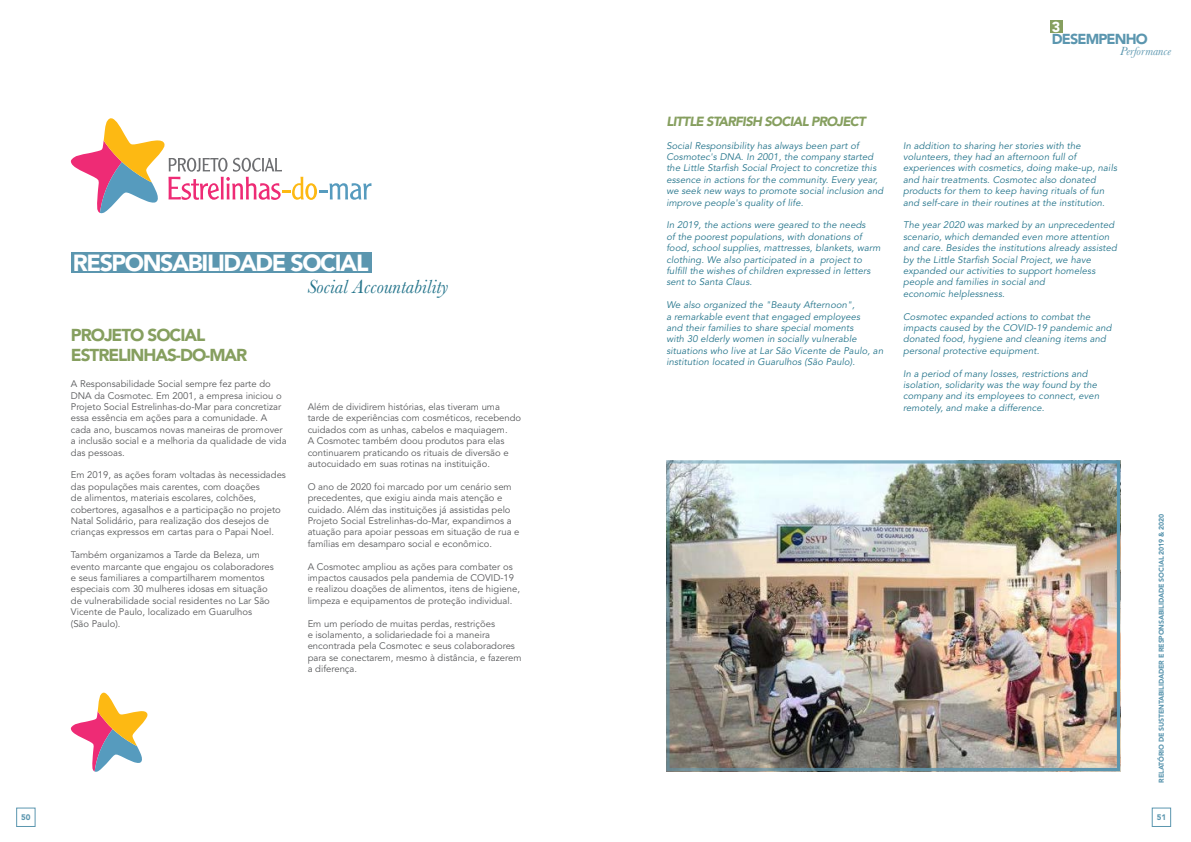
<style>
.page{position:relative;width:1191px;height:842px;background:#fff}
.page>*{position:absolute;margin:0;border:0;box-sizing:border-box;transform-origin:0 0}
.t1{font:900 23.2px "Avenir";letter-spacing:-.06em;color:#fff}
.t2{font:italic 19.7px "Baskerville";color:#24748b}
.t3{font:900 17.2px/19.9px "Avenir";letter-spacing:-.06em;color:#869f5f}
.t4{font:900 14.4px "Avenir";letter-spacing:-.06em;color:#5b96af}
.t5{font:900 14.4px "Avenir";color:#fff}
.t6{font:italic 900 13.2px "Avenir";letter-spacing:-.06em;color:#869f5f}
.t7{font:italic 12.3px "Baskerville";color:#5b96af}
.t8{font:9.5px/11.4px "Avenir";color:#58595b}
.t9{font:italic 9.5px/11.4px "Avenir";letter-spacing:.01em;color:#24748b}
.t10{font:900 8px "Avenir";color:#5b96af}
.t11{font:900 7px "Avenir";letter-spacing:-.02em;color:#5b96af}
</style>
<div class="page">
<div style="left:1151px;top:807px;width:20px;height:20px;border:1px solid #5b96af"></div>
<div style="left:16px;top:807px;width:20px;height:20px;border:1px solid #5b96af"></div>
<svg style="left:71px;top:118px;width:300px;height:96px"></svg>
<svg style="left:71px;top:693px;width:76px;height:79px"></svg>
<div style="left:1050px;top:20px;width:13px;height:13px;background:#869f5f"></div>
<div style="left:71px;top:252px;width:300px;height:21px;background:#5b96af"></div>
<img style="left:670px;top:464px;width:446px;height:303px">
<div style="left:666px;top:460px;width:454px;height:311px;border:3px solid #5b96af"></div>
<h1 class="t1" style="left:73px;top:249px;width:297px">RESPONSABILIDADE SOCIAL</h1>
<h2 class="t2" style="left:307px;top:274px;width:142px">Social Accountability</h2>
<h3 class="t3" style="left:71px;top:325px;width:178px">PROJETO SOCIAL<br>ESTRELINHAS-DO-MAR</h3>
<p class="t8" style="left:71px;top:378px;width:217px">A Responsabilidade Social sempre fez parte do DNA da Cosmotec. Em 2001, a empresa iniciou o Projeto Social Estrelinhas-do-Mar para concretizar essa essência em ações para a comunidade. A cada ano, buscamos novas maneiras de promover a inclusão social e a melhoria da qualidade de vida das pessoas.</p>
<p class="t8" style="left:71px;top:470px;width:217px">Em 2019, as ações foram voltadas às necessidades das populações mais carentes, com doações<br>de alimentos, materiais escolares, colchões, cobertores, agasalhos e a participação no projeto Natal Solidário, para realização dos desejos de crianças expressos em cartas para o Papai Noel.</p>
<p class="t8" style="left:71px;top:549px;width:204px">Também organizamos a Tarde da Beleza, um evento marcante que engajou os colaboradores e seus familiares a compartilharem momentos especiais com 30 mulheres idosas em situação de vulnerabilidade social residentes no Lar São Vicente de Paulo, localizado em Guarulhos<br>(São Paulo).</p>
<p class="t8" style="left:308px;top:401px;width:215px">Além de dividirem histórias, elas tiveram uma tarde de experiências com cosméticos, recebendo cuidados com as unhas, cabelos e maquiagem.<br>A Cosmotec também doou produtos para elas continuarem praticando os rituais de diversão e autocuidado em suas rotinas na instituição.</p>
<p class="t8" style="left:308px;top:481px;width:213px">O ano de 2020 foi marcado por um cenário sem precedentes, que exigiu ainda mais atenção e cuidado. Além das instituições já assistidas pelo Projeto Social Estrelinhas-do-Mar, expandimos a atuação para apoiar pessoas em situação de rua e famílias em desamparo social e econômico.</p>
<p class="t8" style="left:308px;top:561px;width:214px">A Cosmotec ampliou as ações para combater os impactos causados pela pandemia de COVID-19 e realizou doações de alimentos, itens de higiene, limpeza e equipamentos de proteção individual.</p>
<p class="t8" style="left:308px;top:618px;width:215px">Em um período de muitas perdas, restrições<br>e isolamento, a solidariedade foi a maneira encontrada pela Cosmotec e seus colaboradores para se conectarem, mesmo à distância, e fazerem a diferença.</p>
<h3 class="t5" style="left:1051px;top:18px;width:10px">3</h3>
<h3 class="t4" style="left:1051px;top:30px;width:97px">DESEMPENHO</h3>
<p class="t7" style="left:1120px;top:43px;width:52px">Performance</p>
<h3 class="t6" style="left:666px;top:114px;width:201px">LITTLE STARFISH SOCIAL PROJECT</h3>
<p class="t9" style="left:666px;top:140px;width:218px">Social Responsibility has always been part of Cosmotec's DNA. In 2001, the company started the Little Starfish Social Project to concretize this essence in actions for the community. Every year, we seek new ways to promote social inclusion and improve people's quality of life.</p>
<p class="t9" style="left:666px;top:220px;width:216px">In 2019, the actions were geared to the needs<br>of the poorest populations, with donations of food, school supplies, mattresses, blankets, warm clothing. We also participated in a project to fulfill the wishes of children expressed in letters sent to Santa Claus.</p>
<p class="t9" style="left:666px;top:299px;width:218px">We also organized the "Beauty Afternoon",<br>a remarkable event that engaged employees<br>and their families to share special moments<br>with 30 elderly women in socially vulnerable situations who live at Lar São Vicente de Paulo, an institution located in Guarulhos (São Paulo).</p>
<p class="t9" style="left:903px;top:140px;width:215px">In addition to sharing her stories with the volunteers, they had an afternoon full of experiences with cosmetics, doing make-up, nails and hair treatments. Cosmotec also donated products for them to keep having rituals of fun and self-care in their routines at the institution.</p>
<p class="t9" style="left:903px;top:220px;width:215px">The year 2020 was marked by an unprecedented scenario, which demanded even more attention and care. Besides the institutions already assisted by the Little Starfish Social Project, we have expanded our activities to support homeless people and families in social and<br>economic helplessness.</p>
<p class="t9" style="left:903px;top:311px;width:210px">Cosmotec expanded actions to combat the impacts caused by the COVID-19 pandemic and donated food, hygiene and cleaning items and personal protective equipment.</p>
<p class="t9" style="left:903px;top:368px;width:198px">In a period of many losses, restrictions and isolation, solidarity was the way found by the company and its employees to connect, even remotely, and make a difference.</p>
<p class="t11" style="left:1157px;top:782px;width:270px;rotate:-90deg">RELATÓRIO DE SUSTENTABILIDADER E RESPONSABILIDADE SOCIAL 2019 &amp; 2020</p>
<p class="t10" style="left:21px;top:813px;width:11px">50</p>
<p class="t10" style="left:1156px;top:813px;width:11px">51</p>
</div>
